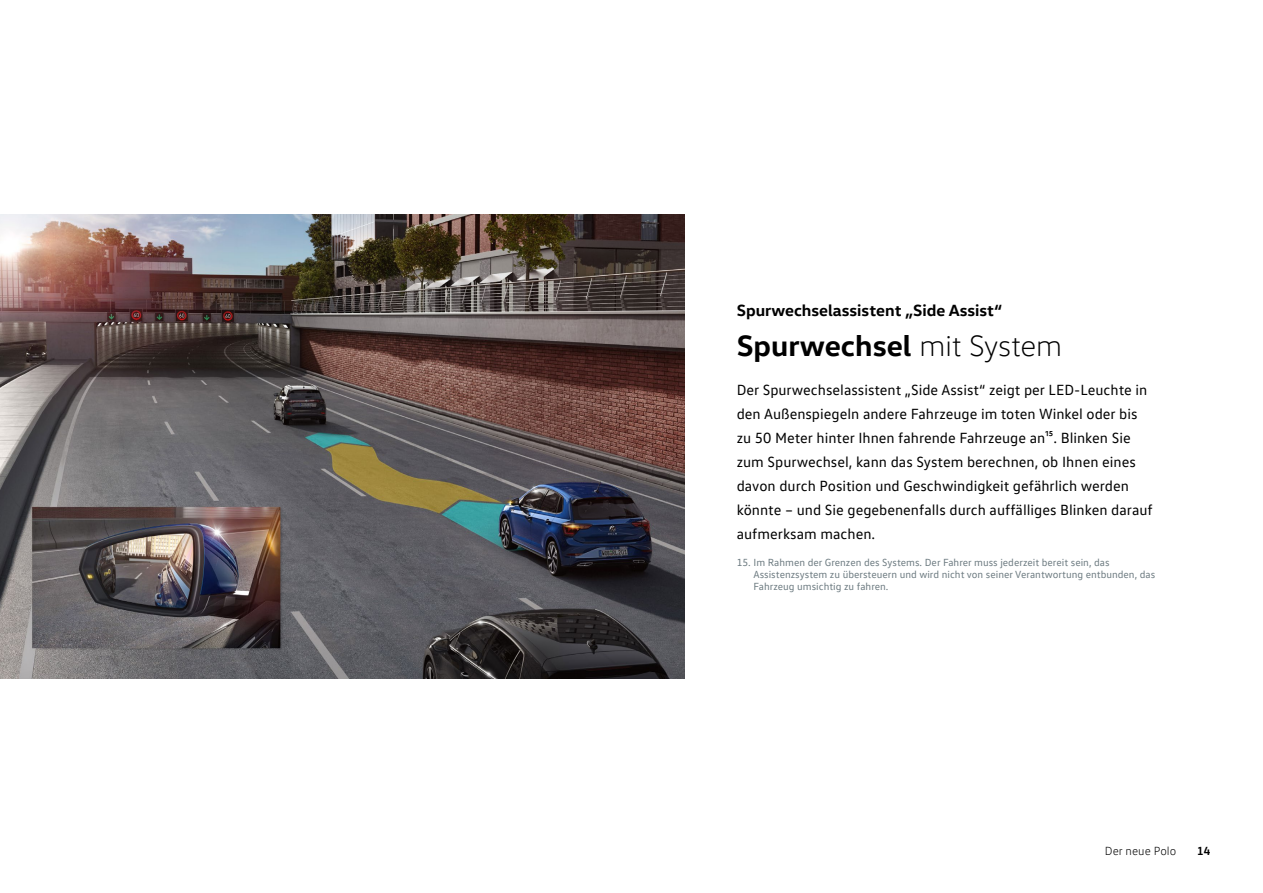
<style>
.page{position:relative;width:1263px;height:893px;background:#fff}
.page>*{position:absolute;margin:0;border:0;box-sizing:border-box;transform-origin:0 0}
.t1{font:700 30px "VW Head";color:#000}
.t2{font:700 16.5px "VW Head";color:#000}
.t3{font:15px/24px "VW Text";color:#000}
.t4{font:300 12px "VW Text";color:#000}
.t5{font:700 12px "VW Text";color:#000}
.t6{font:10.5px/12px "VW Text";color:#6d7b81}
.s1{font-weight:300}
</style>
<div class="page">
<img style="left:0;top:214px;width:684px;height:465px">
<p class="t2" style="left:737px;top:299px;width:267px">Spurwechselassistent „Side Assist“</p>
<h1 class="t1" style="left:737px;top:326px;width:327px">Spurwechsel <span class="s1">mit System</span></h1>
<p class="t3" style="left:737px;top:378px;width:418px">Der Spurwechselassistent „Side Assist“ zeigt per LED-Leuchte in den Außenspiegeln andere Fahrzeuge im toten Winkel oder bis zu 50 Meter hinter Ihnen fahrende Fahrzeuge an¹⁵. Blinken Sie zum Spurwechsel, kann das System berechnen, ob Ihnen eines davon durch Position und Geschwindigkeit gefährlich werden könnte – und Sie gegebenenfalls durch auffälliges Blinken darauf aufmerksam machen.</p>
<p class="t6" style="left:753px;top:556px;width:403px;text-indent:-17px">15. Im Rahmen der Grenzen des Systems. Der Fahrer muss jederzeit bereit sein, das<br>Assistenzsystem zu übersteuern und wird nicht von seiner Verantwortung entbunden, das<br>Fahrzeug umsichtig zu fahren.</p>
<p class="t4" style="left:1105px;top:843px;width:73px">Der neue Polo</p>
<p class="t5" style="left:1197px;top:843px;width:15px">14</p>
</div>
